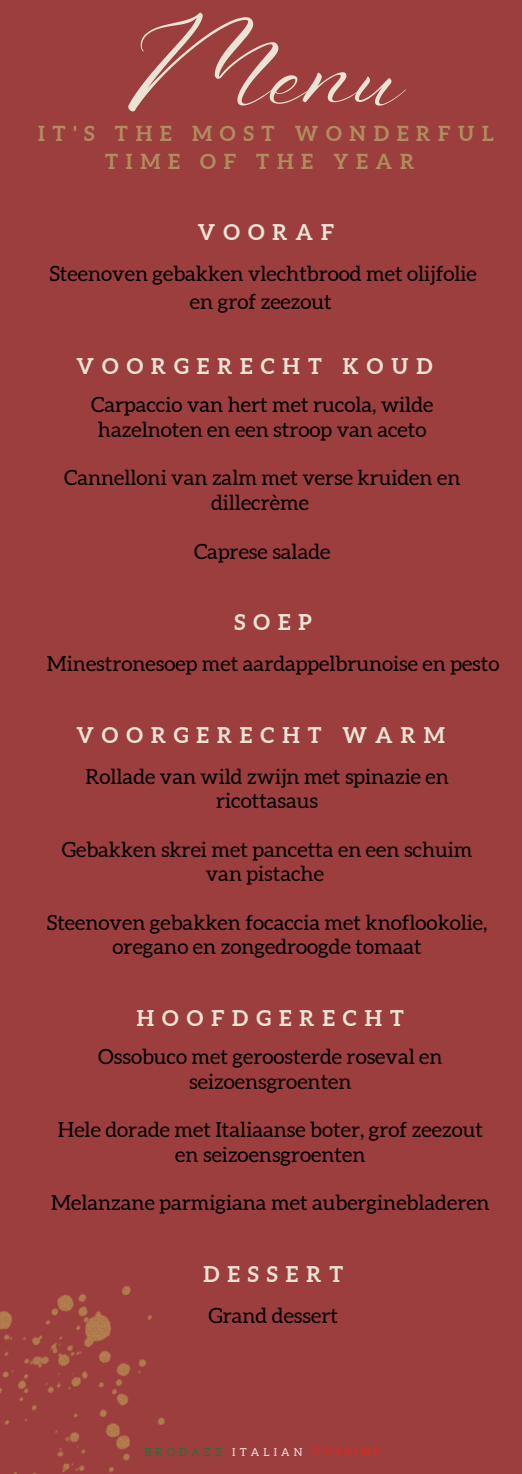
<style>
.page{position:relative;width:522px;height:1474px;background:#fff}
.page>*{position:absolute;margin:0;border:0;box-sizing:border-box;transform-origin:0 0}
.t1{font:59.85px "Aniyah";color:#ebe4d4}
.t2{font:700 21.7px "Aleo";letter-spacing:.37em;color:#ebe4d4}
.t3{font:20.82px/24.3px "Aleo";color:#000;text-align:center}
.t4{font:700 20.65px/27.7px "Aleo";letter-spacing:.37em;color:#b49c64}
.t5{font:11.03px "Aleo";letter-spacing:.37em;color:#008037}
.s1{color:#fff}
.s2{color:#f61e11}
</style>
<div class="page">
<div style="left:0;top:0;width:521px;height:1474px;background:#9d3e3e"></div>
<img style="left:0;top:1286px;width:165px;height:188px">
<h1 class="t1" style="left:127px;top:52px;width:279px">Menu</h1>
<p class="t4" style="left:105px;top:120px;width:389px;text-indent:-67px">IT'S THE MOST WONDERFUL<br>TIME OF THE YEAR</p>
<p class="t2" style="left:198px;top:220px;width:137px">VOORAF</p>
<p class="t3" style="left:49px;top:261px;width:428px;line-height:27.8px">Steenoven gebakken vlechtbrood met olijfolie en grof zeezout</p>
<p class="t2" style="left:76px;top:354px;width:357px">VOORGERECHT KOUD</p>
<p class="t3" style="left:91px;top:394px;width:343px">Carpaccio van hert met rucola, wilde hazelnoten en een stroop van aceto</p>
<p class="t3" style="left:64px;top:467px;width:397px">Cannelloni van zalm met verse kruiden en dillecrème</p>
<p class="t3" style="left:194px;top:540px;width:138px">Caprese salade</p>
<p class="t2" style="left:234px;top:610px;width:79px">SOEP</p>
<p class="t3" style="left:47px;top:653px;width:453px">Minestronesoep met aardappelbrunoise en pesto</p>
<p class="t2" style="left:76px;top:722px;width:369px">VOORGERECHT WARM</p>
<p class="t3" style="left:85px;top:765px;width:364px">Rollade van wild zwijn met spinazie en ricottasaus</p>
<p class="t3" style="left:62px;top:838px;width:411px">Gebakken skrei met pancetta en een schuim van pistache</p>
<p class="t3" style="left:47px;top:911px;width:442px">Steenoven gebakken focaccia met knoflookolie, oregano en zongedroogde tomaat</p>
<p class="t2" style="left:137px;top:1006px;width:268px">HOOFDGERECHT</p>
<p class="t3" style="left:98px;top:1046px;width:345px">Ossobuco met geroosterde roseval en seizoensgroenten</p>
<p class="t3" style="left:58px;top:1119px;width:426px">Hele dorade met Italiaanse boter, grof zeezout en seizoensgroenten</p>
<p class="t3" style="left:51px;top:1192px;width:439px">Melanzane parmigiana met auberginebladeren</p>
<p class="t2" style="left:203px;top:1262px;width:141px">DESSERT</p>
<p class="t3" style="left:208px;top:1304px;width:131px">Grand dessert</p>
<p class="t5" style="left:144px;top:1445px;width:237px">BRODAZZ <span class="s1">ITALIAN</span> <span class="s2">CUISINE</span></p>
</div>
